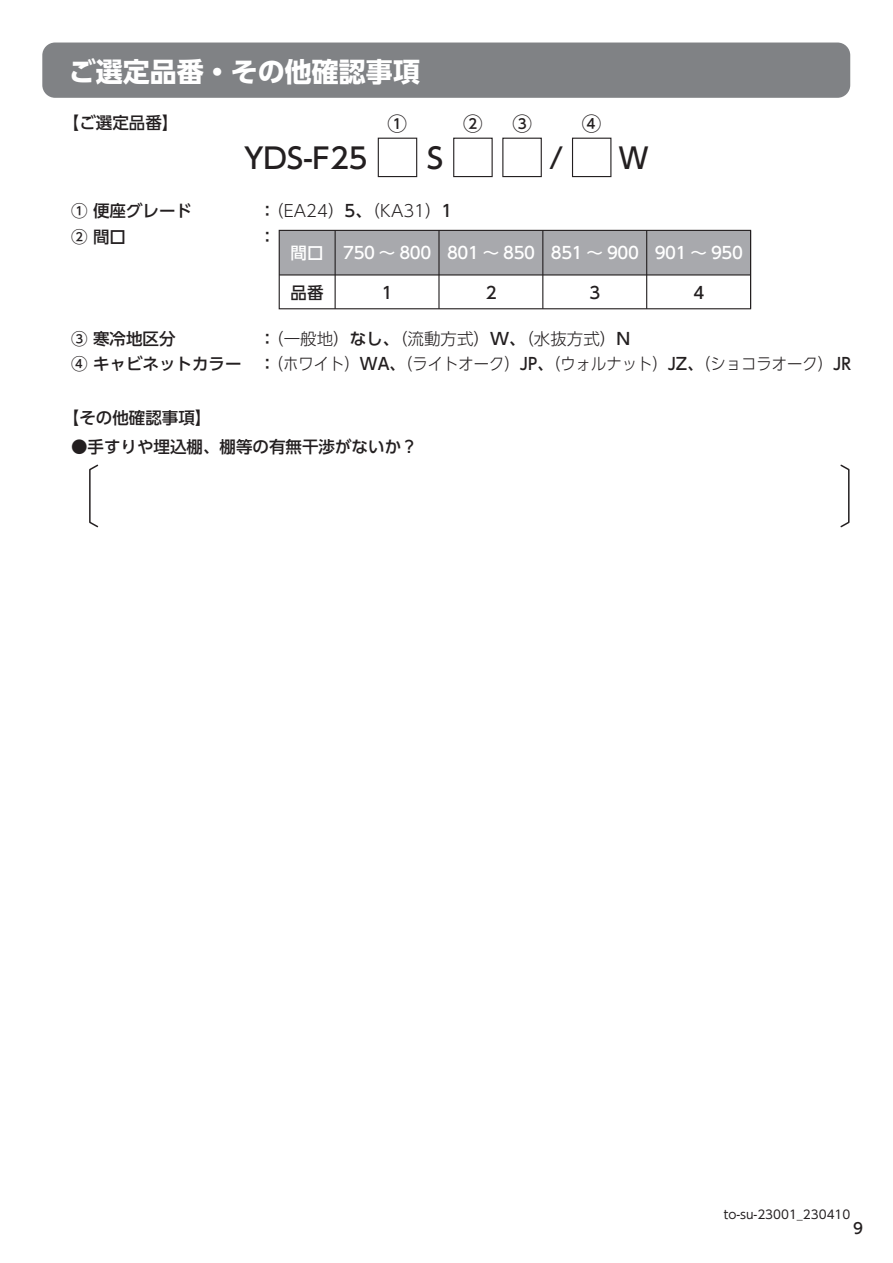
<style>
.page{position:relative;width:893px;height:1263px;background:#fff}
.page>*{position:absolute;margin:0;border:0;box-sizing:border-box;transform-origin:0 0}
.t1{font:500 28.5px "UD Shin Go Pro";color:#231f20}
.t2{font:500 28.5px "UD Shin Go Pro";color:#231f20;scale:.9 1}
.t3{font:700 27px "UD Shin Go Pro";color:#fff}
.t4{font:500 19.5px "UD Shin Go Pro";color:#231f20}
.t5{font:300 16.5px/25.5px "UD Shin Go Pro";color:#231f20}
.t6{font:500 16.5px "UD Shin Go Pro";color:#231f20}
.t7{font:500 16.5px "UD Shin Go Pro";letter-spacing:-.025em;color:#fff}
.t8{font:500 15px "UD Shin Go Pro";color:#231f20}
.t9{font:12px "UD Shin Go Pro";color:#231f20}
.s1{font-weight:500}
</style>
<div class="page">
<div style="left:279px;top:230px;width:471px;height:45px;background:#a8a9ad"></div>
<div style="left:378px;top:138px;width:39px;height:39px;border:1px solid #231f20"></div>
<div style="left:453px;top:138px;width:40px;height:39px;border:1px solid #231f20"></div>
<div style="left:502px;top:138px;width:40px;height:39px;border:1px solid #231f20"></div>
<div style="left:572px;top:138px;width:39px;height:39px;border:1px solid #231f20"></div>
<div style="left:279px;top:230px;width:472px;height:79px;border:1px solid #231f20"></div>
<hr style="left:279px;top:274px;width:471px;height:1px;background:#231f20">
<hr style="left:335px;top:230px;width:1px;height:79px;background:#231f20">
<hr style="left:438px;top:230px;width:2px;height:79px;background:#231f20">
<hr style="left:542px;top:230px;width:1px;height:79px;background:#231f20">
<hr style="left:646px;top:230px;width:1px;height:79px;background:#231f20">
<hr style="left:750px;top:230px;width:1px;height:79px;background:#231f20">
<svg style="left:89px;top:464px;width:10px;height:64px"></svg>
<svg style="left:840px;top:464px;width:10px;height:64px"></svg>
<div style="left:42px;top:43px;width:808px;height:55px;background:#808285;border-radius:13px"></div>
<h2 class="t3" style="left:69px;top:49px;width:353px">ご選定品番・その他確認事項</h2>
<p class="t6" style="left:63px;top:109px;width:117px">【ご選定品番】</p>
<h1 class="t1" style="left:244px;top:135px;width:125px">YDS-F25</h1>
<p class="t4" style="left:388px;top:108px;width:21px">①</p>
<p class="t4" style="left:463px;top:108px;width:21px">②</p>
<p class="t4" style="left:512px;top:108px;width:21px">③</p>
<p class="t4" style="left:582px;top:108px;width:21px">④</p>
<h1 class="t1" style="left:427px;top:135px;width:18px">S</h1>
<h1 class="t1" style="left:549px;top:135px;width:16px">/</h1>
<h1 class="t2" style="left:619px;top:135px;width:34px">W</h1>
<p class="t6" style="left:71px;top:198px;width:122px">① 便座グレード</p>
<p class="t5" style="left:259px;top:198px;width:195px"><span class="s1">：</span>（EA24）<span class="s1">5、</span>（KA31）<span class="s1">1</span></p>
<p class="t6" style="left:71px;top:223px;width:56px">② 間口</p>
<p class="t6" style="left:259px;top:223px;width:18px">：</p>
<p class="t7" style="left:291px;top:239px;width:454px">間口 750 ～ 800 801 ～ 850 851 ～ 900 901 ～ 950</p>
<p class="t6" style="left:291px;top:279px;width:34px">品番</p>
<p class="t6" style="left:382px;top:279px;width:12px">1</p>
<p class="t6" style="left:486px;top:279px;width:12px">2</p>
<p class="t6" style="left:589px;top:279px;width:12px">3</p>
<p class="t6" style="left:693px;top:279px;width:12px">4</p>
<p class="t6" style="left:71px;top:325px;width:106px">③ 寒冷地区分</p>
<p class="t5" style="left:71px;top:325px;width:781px;text-indent:188px"><span class="s1">：</span>（一般地）<span class="s1">なし、</span>（流動方式）<span class="s1">W、</span>（水抜方式）<span class="s1">N<br>④ キャビネットカラー ：</span>（ホワイト）<span class="s1">WA、</span>（ライトオーク）<span class="s1">JP、</span>（ウォルナット）<span class="s1">JZ、</span>（ショコラオーク）<span class="s1">JR</span></p>
<p class="t6" style="left:63px;top:405px;width:150px">【その他確認事項】</p>
<p class="t6" style="left:71px;top:433px;width:348px">●手すりや埋込棚、棚等の有無干渉がないか？</p>
<p class="t9" style="left:724px;top:1204px;width:128px">to-su-23001_230410</p>
<p class="t8" style="left:853px;top:1216px;width:11px">9</p>
</div>
